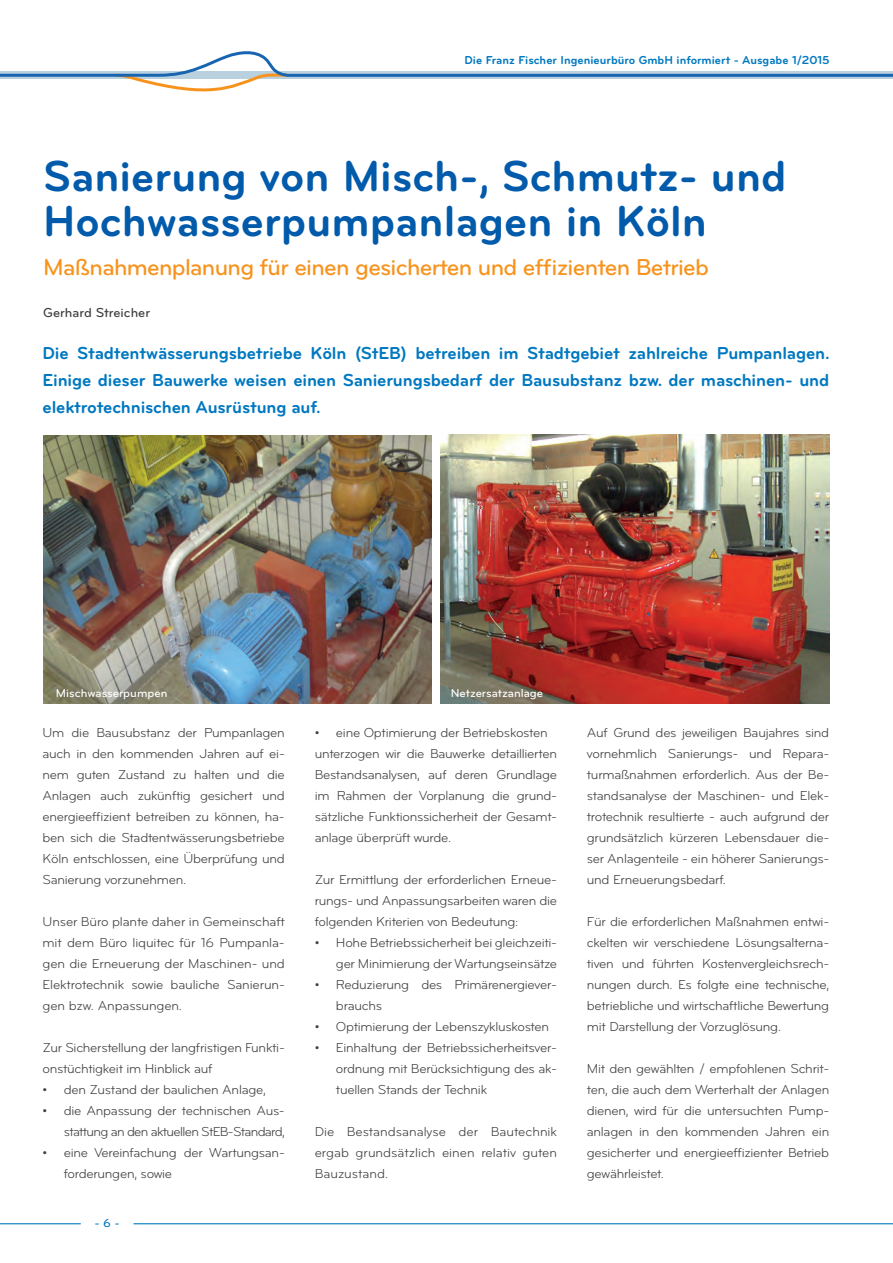
<style>
.page{position:relative;width:893px;height:1263px;background:#fff}
.page>*{position:absolute;margin:0;border:0;box-sizing:border-box;transform-origin:0 0}
.t1{font:700 45px/45px "Bryant";color:#015aaa}
.t2{font:500 24px "Bryant";letter-spacing:-.03em;color:#f7931d}
.t3{font:700 18px/27px "Bryant";letter-spacing:-.01em;color:#0078c0;text-align:justify}
.t4{font:13.5px/21px "Bryant";letter-spacing:-.02em;color:#3e3e3f;text-align:justify}
.t5{font:13.5px/21px "Bryant";letter-spacing:-.05em;color:#3e3e3f;text-align:right}
.t6{font:500 13.5px "Bryant";color:#3e3e3f}
.t7{font:700 12px "Bryant";color:#0078c0}
.t8{font:500 12px "Bryant";color:#fff}
.t9{font:500 12px "Bryant";color:#0078c0}
</style>
<div class="page">
<svg style="left:0;top:51px;width:893px;height:40px"></svg>
<hr style="left:134px;top:1223px;width:759px;height:1px;background:#0078c0">
<hr style="left:0;top:1223px;width:81px;height:1px;background:#0078c0">
<img style="left:43px;top:435px;width:389px;height:268px">
<img style="left:440px;top:435px;width:389px;height:268px">
<p class="t7" style="left:465px;top:52px;width:367px">Die Franz Fischer Ingenieurbüro GmbH informiert - Ausgabe 1/2015</p>
<h1 class="t1" style="left:43px;top:153px;width:745px">Sanierung von Misch-, Schmutz- und<br>Hochwasserpumpanlagen in Köln</h1>
<h2 class="t2" style="left:43px;top:252px;width:667px">Maßnahmenplanung für einen gesicherten und effizienten Betrieb</h2>
<p class="t6" style="left:43px;top:304px;width:108px">Gerhard Streicher</p>
<h3 class="t3" style="left:43px;top:339px;width:789px">Die Stadtentwässerungsbetriebe Köln (StEB) betreiben im Stadtgebiet zahlreiche Pumpanlagen.<br>Einige dieser Bauwerke weisen einen Sanierungsbedarf der Bausubstanz bzw. der maschinen- und elektrotechnischen Ausrüstung auf.</h3>
<p class="t8" style="left:56px;top:686px;width:113px">Mischwasserpumpen</p>
<p class="t8" style="left:451px;top:686px;width:94px">Netzersatzanlage</p>
<p class="t4" style="left:43px;top:722px;width:244px">Um die Bausubstanz der Pumpanlagen auch in den kommenden Jahren auf ei&shy;nem guten Zustand zu halten und die Anlagen auch zukünftig gesichert und energieeffizient betreiben zu können, ha&shy;ben sich die Stadtentwässerungsbetriebe Köln entschlossen, eine Überprüfung und Sanierung vorzunehmen.</p>
<p class="t4" style="left:43px;top:911px;width:244px">Unser Büro plante daher in Gemeinschaft mit dem Büro liquitec für 16 Pumpanla&shy;gen die Erneuerung der Maschinen- und Elektrotechnik sowie bauliche Sanierun&shy;gen bzw. Anpassungen.</p>
<p class="t4" style="left:43px;top:1037px;width:244px">Zur Sicherstellung der langfristigen Funkti&shy;onstüchtigkeit im Hinblick auf</p>
<p class="t4" style="left:43px;top:1079px;width:225px">• den Zustand der baulichen Anlage,</p>
<p class="t5" style="left:43px;top:1100px;width:244px">• die Anpassung der technischen Aus&shy;stattung an den aktuellen StEB-Standard,</p>
<p class="t4" style="left:64px;top:1142px;width:223px;text-indent:-21px">• eine Vereinfachung der Wartungsan&shy;forderungen, sowie</p>
<p class="t9" style="left:94px;top:1215px;width:27px">- 6 -</p>
<p class="t4" style="left:315px;top:722px;width:244px;text-align:left">• eine Optimierung der Betriebskosten unterzogen wir die Bauwerke detaillierten Bestandsanalysen, auf deren Grundlage im Rahmen der Vorplanung die grund&shy;sätzliche Funktionssicherheit der Gesamt&shy;anlage überprüft wurde.</p>
<p class="t4" style="left:315px;top:869px;width:244px">Zur Ermittlung der erforderlichen Erneue&shy;rungs- und Anpassungsarbeiten waren die folgenden Kriterien von Bedeutung:</p>
<p class="t4" style="left:315px;top:932px;width:244px;text-align:right">• Hohe Betriebssicherheit bei gleichzeiti&shy;ger Minimierung der Wartungseinsätze</p>
<p class="t4" style="left:336px;top:974px;width:223px;text-indent:-21px">• Reduzierung des Primärenergiever&shy;brauchs</p>
<p class="t4" style="left:315px;top:1016px;width:236px">• Optimierung der Lebenszykluskosten</p>
<p class="t4" style="left:336px;top:1037px;width:223px;text-indent:-21px">• Einhaltung der Betriebssicherheitsver&shy;ordnung mit Berücksichtigung des ak&shy;tuellen Stands der Technik</p>
<p class="t4" style="left:315px;top:1121px;width:244px">Die Bestandsanalyse der Bautechnik ergab grundsätzlich einen relativ guten Bauzustand.</p>
<p class="t4" style="left:587px;top:722px;width:244px">Auf Grund des jeweiligen Baujahres sind vornehmlich Sanierungs- und Repara&shy;turmaßnahmen erforderlich. Aus der Be&shy;standsanalyse der Maschinen- und Elek&shy;trotechnik resultierte - auch aufgrund der grundsätzlich kürzeren Lebensdauer die&shy;ser Anlagenteile - ein höherer Sanierungs&shy;und Erneuerungsbedarf.</p>
<p class="t4" style="left:587px;top:911px;width:244px">Für die erforderlichen Maßnahmen entwi&shy;ckelten wir verschiedene Lösungsalterna&shy;tiven und führten Kostenvergleichsrech&shy;nungen durch. Es folgte eine technische, betriebliche und wirtschaftliche Bewertung mit Darstellung der Vorzuglösung.</p>
<p class="t4" style="left:587px;top:1058px;width:244px">Mit den gewählten / empfohlenen Schrit&shy;ten, die auch dem Werterhalt der Anlagen dienen, wird für die untersuchten Pump&shy;anlagen in den kommenden Jahren ein gesicherter und energieeffizienter Betrieb gewährleistet.</p>
</div>
